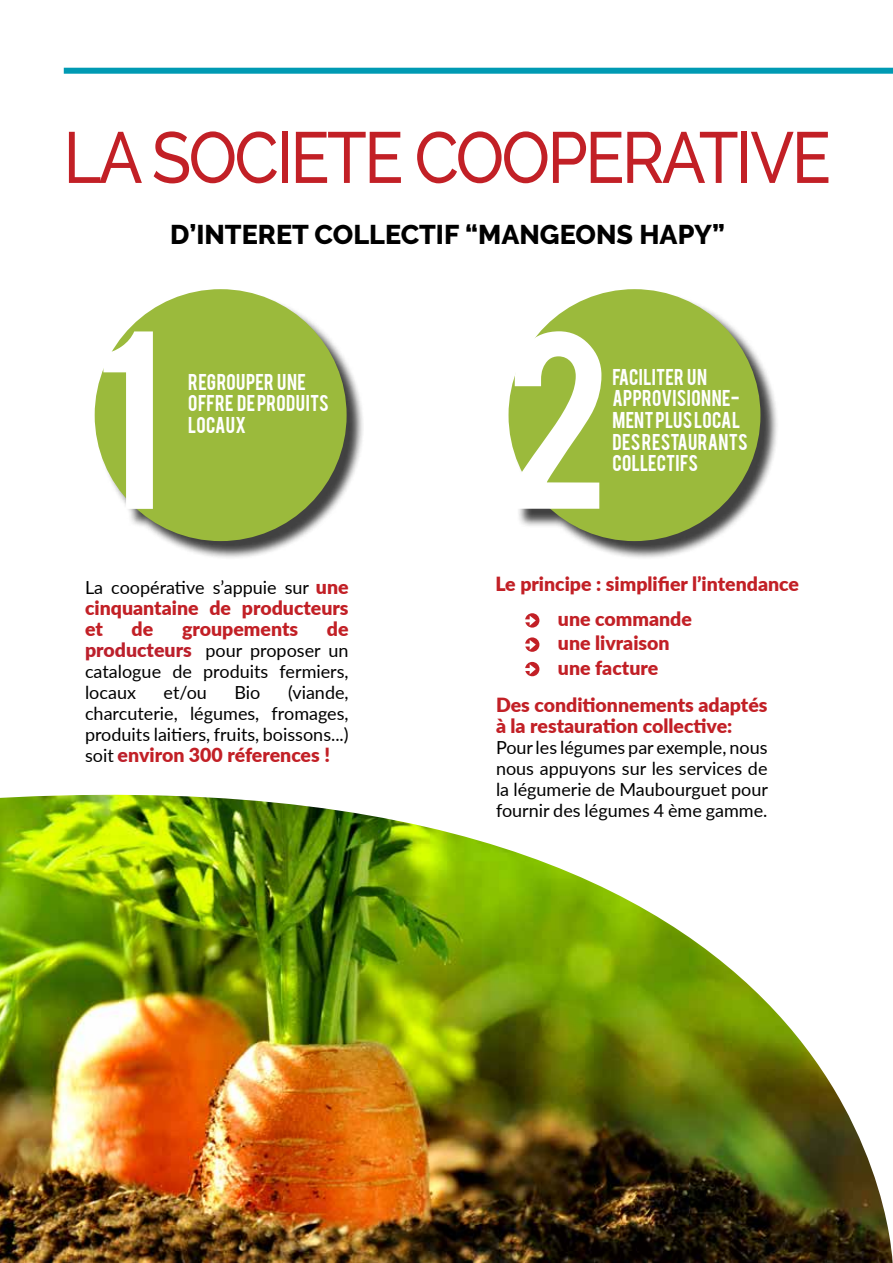
<style>
.page{position:relative;width:893px;height:1263px;background:#fff}
.page>*{position:absolute;margin:0;border:0;box-sizing:border-box;transform-origin:0 0}
.t1{font:199.2px "Bebas";color:#fff}
.t2{font:500 72px "Raleway";letter-spacing:-.04em;color:#c22026;scale:.9 1}
.t3{font:800 27px "Raleway";color:#000}
.t4{font:900 19.5px/21px "Lato";color:#c22026}
.t5{font:18px/21px "Lato";color:#000;text-align:justify}
.t6{font:18px/21.6px "Bebas";letter-spacing:.015em;color:#fff}
.s1{font-weight:900;font-size:19.5px;color:#c22026}
.s2{font-weight:900;font-size:19.5px;color:#bc202c}
.s3{font-weight:400;font-size:18px;color:#000}
.s4{color:#bc202c}
</style>
<div class="page">
<div style="left:64px;top:68px;width:829px;height:6px;background:#009ab3"></div>
<img style="left:0;top:642px;width:893px;height:621px">
<div style="left:97px;top:292px;width:268px;height:267px;background:#000;opacity:.75"></div>
<div style="left:95px;top:289px;width:252px;height:252px;background:#9bba3c;border-radius:50%"></div>
<svg style="left:525px;top:613px;width:14px;height:15px"></svg>
<svg style="left:525px;top:662px;width:14px;height:14px"></svg>
<svg style="left:525px;top:637px;width:14px;height:15px"></svg>
<div style="left:511px;top:291px;width:268px;height:269px;background:#000;opacity:.75"></div>
<div style="left:508px;top:289px;width:252px;height:252px;background:#9bba3c;border-radius:50%"></div>
<h2 class="t2" style="left:63px;top:116px;width:854px">LA SOCIETE COOPERATIVE</h2>
<h3 class="t3" style="left:170px;top:219px;width:556px">D’INTERET COLLECTIF “MANGEONS HAPY”</h3>
<h1 class="t1" style="left:94px;top:275px;width:69px">1</h1>
<p class="t6" style="left:188px;top:370px;width:142px">REGROUPER UNE<br>OFFRE DE PRODUITS<br>LOCAUX</p>
<h1 class="t1" style="left:505px;top:275px;width:107px">2</h1>
<p class="t6" style="left:612px;top:365px;width:137px">FACILITER UN<br>APPROVISIONNE-<br>MENT PLUS LOCAL<br>DES RESTAURANTS<br>COLLECTIFS</p>
<p class="t5" style="left:85px;top:576px;width:265px">La coopérative s’appuie sur <span class="s1">une</span></p>
<p class="t4" style="left:85px;top:597px;width:265px">cinquantaine de producteurs et</p>
<p class="t4" style="left:132px;top:618px;width:23px">de</p>
<p class="t4" style="left:182px;top:618px;width:118px">groupements</p>
<p class="t4" style="left:327px;top:618px;width:23px">de</p>
<p class="t5" style="left:85px;top:639px;width:265px"><span class="s2">producteurs</span> pour proposer un catalogue de produits fermiers, locaux</p>
<p class="t5" style="left:85px;top:681px;width:265px;text-indent:203px">(viande, charcuterie, légumes, fromages, produits laitiers, fruits, boissons...)</p>
<p class="t4" style="left:85px;top:744px;width:246px"><span class="s3">soit</span> <span class="s4">e</span>nviron 300 réferences !</p>
<p class="t5" style="left:164px;top:681px;width:45px">et/ou</p>
<p class="t5" style="left:235px;top:681px;width:27px">Bio</p>
<p class="t4" style="left:558px;top:565px;width:243px;line-height:35.5px;text-indent:-63px">Le principe : simplifier l’intendance une commande</p>
<p class="t4" style="left:558px;top:630px;width:113px;line-height:24.8px">une livraison une facture</p>
<p class="t4" style="left:496px;top:694px;width:273px">Des conditionnements adaptés à la restauration collective:</p>
<p class="t5" style="left:496px;top:736px;width:273px">Pour les légumes par exemple, nous nous appuyons sur les services de la légumerie de Maubourguet pour fournir des légumes 4 ème gamme.</p>
</div>
